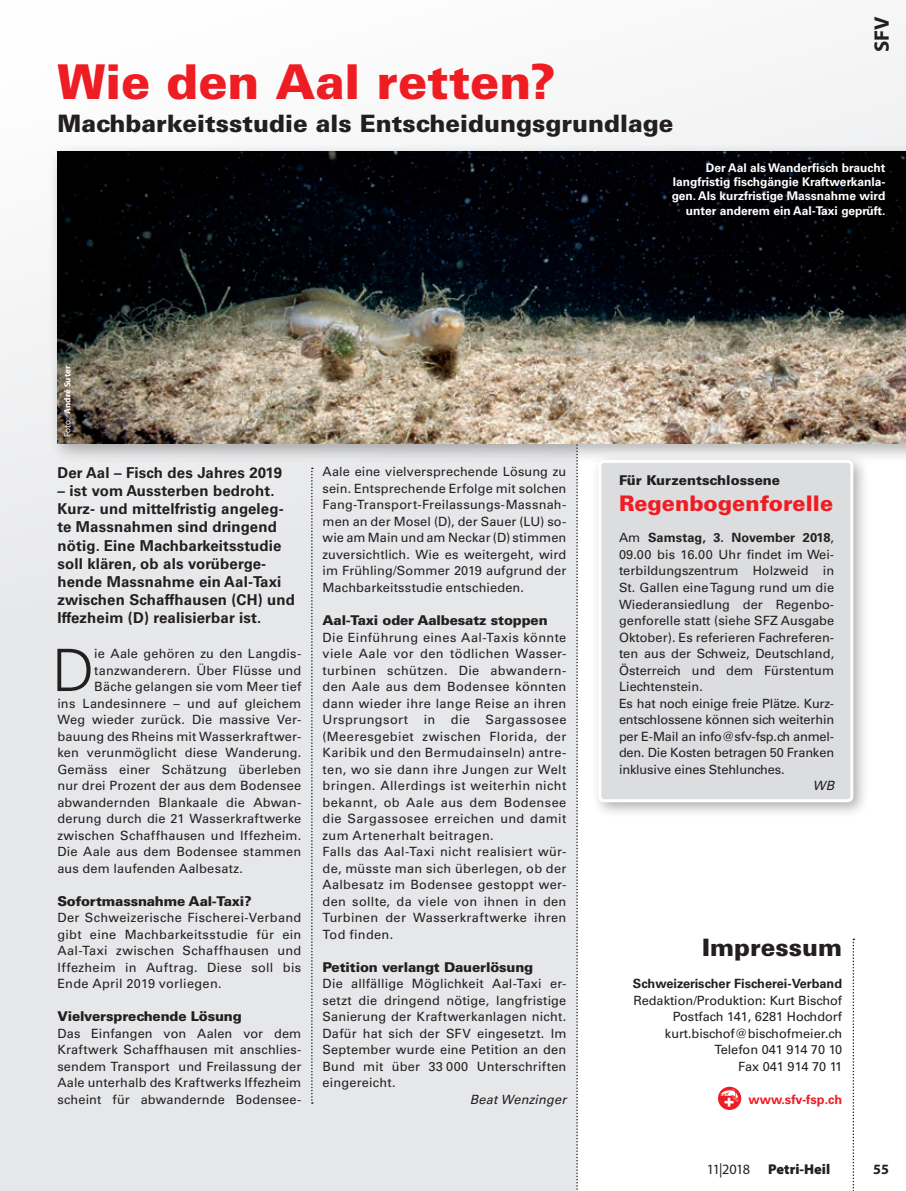
<style>
.page{position:relative;width:906px;height:1191px;background:#fff}
.page>*{position:absolute;margin:0;border:0;box-sizing:border-box;transform-origin:0 0}
.t1{font:300 58.5px "Univers LT Std";color:#231f20}
.t2{font:900 48px "Univers LT Std";color:#ee1d23}
.t3{font:900 24px "Univers LT Std";color:#231f20}
.t4{font:900 21.45px "Univers LT Std";color:#ee1d23}
.t5{font:700 21px "Myriad Pro";color:#231f20}
.t6{font:700 15px/18px "Univers LT Std";letter-spacing:.01em;color:#231f20}
.t7{font:900 14.25px "Myriad Pro";color:#231f20}
.t8{font:14.25px "Myriad Pro";letter-spacing:-.045em;color:#231f20}
.t9{font:700 14.25px "Myriad Pro";color:#231f20}
.t10{font:900 13.5px "Univers LT Std";letter-spacing:-.01em;color:#231f20}
.t11{font:12.75px/16.5px "Univers LT Std";letter-spacing:.015em;color:#231f20;text-align:justify}
.t12{font:700 12.75px "Univers LT Std";color:#231f20}
.t13{font:italic 12.75px "Univers LT Std";letter-spacing:.01em;color:#231f20}
.t14{font:700 12.75px "Univers LT Std";color:#ee1d23}
.t15{font:700 12px/14.4px "Univers LT Std";color:#fff;text-align:right}
.t16{font:700 9px "Myriad Pro";color:#fff}
.s1{font-weight:400}
.s2{font-weight:700}
</style>
<div class="page">
<div style="left:0;top:0;width:906px;height:1191px;background:linear-gradient(to bottom,#f9f9fa,#e0e1e4)"></div>
<div style="left:577px;top:0;width:329px;height:1191px;background:#fff"></div>
<svg style="left:576px;top:0;width:2px;height:1191px"></svg>
<svg style="left:311px;top:467px;width:2px;height:636px"></svg>
<svg style="left:852px;top:938px;width:2px;height:253px"></svg>
<div style="left:48px;top:142px;width:858px;height:322px;background:#231f20;opacity:.35"></div>
<img style="left:57px;top:152px;width:849px;height:291px">
<svg style="left:718px;top:1086px;width:23px;height:24px"></svg>
<svg style="left:720px;top:1088px;width:19px;height:18px"></svg>
<div style="left:591px;top:452px;width:279px;height:366px;background:#231f20;opacity:.35"></div>
<div style="left:600px;top:461px;width:252px;height:339px;background:#dcdddf;border-radius:4px"></div>
<div style="left:598px;top:460px;width:255px;height:342px;border:3px solid #fff;border-radius:4px"></div>
<div style="left:52px;top:355px;width:34px;height:95px;background:#231f20;opacity:.75"></div>
<h2 class="t2" style="left:57px;top:51px;width:499px">Wie den Aal retten?</h2>
<h3 class="t3" style="left:57px;top:108px;width:617px">Machbarkeitsstudie als Entscheidungsgrundlage</h3>
<h3 class="t5" style="left:868px;top:52px;width:37px;rotate:-90deg">SFV</h3>
<p class="t15" style="left:671px;top:160px;width:215px">Der Aal als Wanderfisch braucht langfristig fischgängie Kraftwerkanla&shy;gen. Als kurzfristige Massnahme wird unter anderem ein Aal-Taxi geprüft.</p>
<p class="t16" style="left:62px;top:436px;width:72px;rotate:-90deg"><span class="s1">Foto:</span> André Suter</p>
<p class="t6" style="left:57px;top:464px;width:226px">Der Aal – Fisch des Jahres 2019</p>
<p class="t6" style="left:57px;top:482px;width:239px">– ist vom Aussterben bedroht.<br>Kurz- und mittelfristig angeleg&shy;te Massnahmen sind dringend nötig. Eine Machbarkeitsstudie soll klären, ob als vorüberge&shy;hende Massnahme ein Aal-Taxi zwischen Schaffhausen (CH) und<br>Iffezheim (D) realisierbar ist.</p>
<h1 class="t1" style="left:52px;top:635px;width:44px">D</h1>
<p class="t11" style="left:94px;top:645px;width:208px">ie Aale gehören zu den Langdis-</p>
<p class="t11" style="left:94px;top:662px;width:208px">tanzwanderern. Über Flüsse und</p>
<p class="t11" style="left:94px;top:678px;width:208px">Bäche gelangen sie vom Meer tief</p>
<p class="t11" style="left:57px;top:695px;width:245px">ins Landesinnere – und auf gleichem</p>
<p class="t11" style="left:57px;top:711px;width:245px">Weg wieder zurück. Die massive Ver-</p>
<p class="t11" style="left:57px;top:728px;width:245px">bauung des Rheins mit Wasserkraftwer-</p>
<p class="t11" style="left:57px;top:744px;width:245px">ken verunmöglicht diese Wanderung.</p>
<p class="t11" style="left:57px;top:761px;width:245px">Gemäss einer Schätzung überleben</p>
<p class="t11" style="left:57px;top:777px;width:245px">nur drei Prozent der aus dem Bodensee</p>
<p class="t11" style="left:57px;top:794px;width:245px">abwandernden Blankaale die Abwan-</p>
<p class="t11" style="left:57px;top:810px;width:245px">derung durch die 21 Wasserkraftwerke</p>
<p class="t11" style="left:57px;top:827px;width:245px">zwischen Schaffhausen und Iffezheim.</p>
<p class="t11" style="left:57px;top:843px;width:245px">Die Aale aus dem Bodensee stammen</p>
<p class="t11" style="left:57px;top:860px;width:187px">aus dem laufenden Aalbesatz.</p>
<p class="t10" style="left:57px;top:892px;width:196px">Sofortmassnahme Aal-Taxi?</p>
<p class="t11" style="left:57px;top:909px;width:245px">Der Schweizerische Fischerei-Verband gibt eine Machbarkeitsstudie für ein Aal-Taxi zwischen Schaffhausen und Iffezheim in Auftrag. Diese soll bis Ende April 2019 vorliegen.</p>
<p class="t10" style="left:57px;top:1007px;width:186px">Vielversprechende Lösung</p>
<p class="t11" style="left:57px;top:1025px;width:245px">Das Einfangen von Aalen vor dem Kraftwerk Schaffhausen mit anschlies&shy;sendem Transport und Freilassung der Aale unterhalb des Kraftwerks Iffezheim scheint für abwandernde Bodensee-</p>
<p class="t11" style="left:322px;top:464px;width:245px">Aale eine vielversprechende Lösung zu sein. Entsprechende Erfolge mit solchen Fang-Transport-Freilassungs-Massnah&shy;men an der Mosel (D), der Sauer (LU) so&shy;wie am Main und am Neckar (D) stimmen zuversichtlich. Wie es weitergeht, wird im Frühling/Sommer 2019 aufgrund der Machbarkeitsstudie entschieden.</p>
<p class="t10" style="left:322px;top:611px;width:227px">Aal-Taxi oder Aalbesatz stoppen</p>
<p class="t11" style="left:322px;top:629px;width:245px;text-align:left">Die Einführung eines Aal-Taxis könnte viele Aale vor den tödlichen Wasser&shy;turbinen schützen. Die abwandern&shy;den Aale aus dem Bodensee könnten dann wieder ihre lange Reise an ihren Ursprungsort in die Sargassosee (Meeresgebiet zwischen Florida, der Karibik und den Bermudainseln) antre&shy;ten, wo sie dann ihre Jungen zur Welt bringen. Allerdings ist weiterhin nicht bekannt, ob Aale aus dem Bodensee die Sargassosee erreichen und damit zum Artenerhalt beitragen.<br>Falls das Aal-Taxi nicht realisiert wür&shy;de, müsste man sich überlegen, ob der Aalbesatz im Bodensee gestoppt wer&shy;den sollte, da viele von ihnen in den Turbinen der Wasserkraftwerke ihren Tod finden.</p>
<p class="t10" style="left:322px;top:958px;width:212px">Petition verlangt Dauerlösung</p>
<p class="t11" style="left:322px;top:975px;width:245px">Die allfällige Möglichkeit Aal-Taxi er&shy;setzt die dringend nötige, langfristige Sanierung der Kraftwerkanlagen nicht.<br>Dafür hat sich der SFV eingesetzt. Im September wurde eine Petition an den Bund mit über 33 000 Unterschriften eingereicht.</p>
<p class="t13" style="left:470px;top:1091px;width:98px">Beat Wenzinger</p>
<p class="t10" style="left:619px;top:472px;width:163px">Für Kurzentschlossene</p>
<h3 class="t4" style="left:619px;top:490px;width:216px">Regenbogenforelle</h3>
<p class="t11" style="left:619px;top:530px;width:217px;text-align:left">Am <span class="s2">Samstag, 3. November 2018</span>, 09.00 bis 16.00 Uhr findet im Wei&shy;terbildungszentrum Holzweid in St. Gallen eine Tagung rund um die Wiederansiedlung der Regenbo&shy;genforelle statt (siehe SFZ Ausgabe Oktober). Es referieren Fachreferen&shy;ten aus der Schweiz, Deutschland, Österreich und dem Fürstentum Liechtenstein.<br>Es hat noch einige freie Plätze. Kurz&shy;entschlossene können sich weiterhin per E-Mail an info@sfv-fsp.ch anmel&shy;den. Die Kosten betragen 50 Franken inklusive eines Stehlunches.</p>
<p class="t13" style="left:813px;top:778px;width:23px">WB</p>
<h3 class="t3" style="left:702px;top:932px;width:142px">Impressum</h3>
<p class="t12" style="left:633px;top:976px;width:211px">Schweizerischer Fischerei-Verband</p>
<p class="t11" style="left:633px;top:992px;width:210px;text-align:right">Redaktion/Produktion: Kurt Bischof<br>Postfach 141, 6281 Hochdorf kurt.bischof@bischofmeier.ch<br>Telefon 041 914 70 10<br>Fax 041 914 70 11</p>
<p class="t14" style="left:748px;top:1091px;width:95px">www.sfv-fsp.ch</p>
<p class="t8" style="left:707px;top:1160px;width:45px">11|2018</p>
<p class="t7" style="left:768px;top:1159px;width:63px">Petri-Heil</p>
<p class="t9" style="left:873px;top:1159px;width:17px">55</p>
</div>
